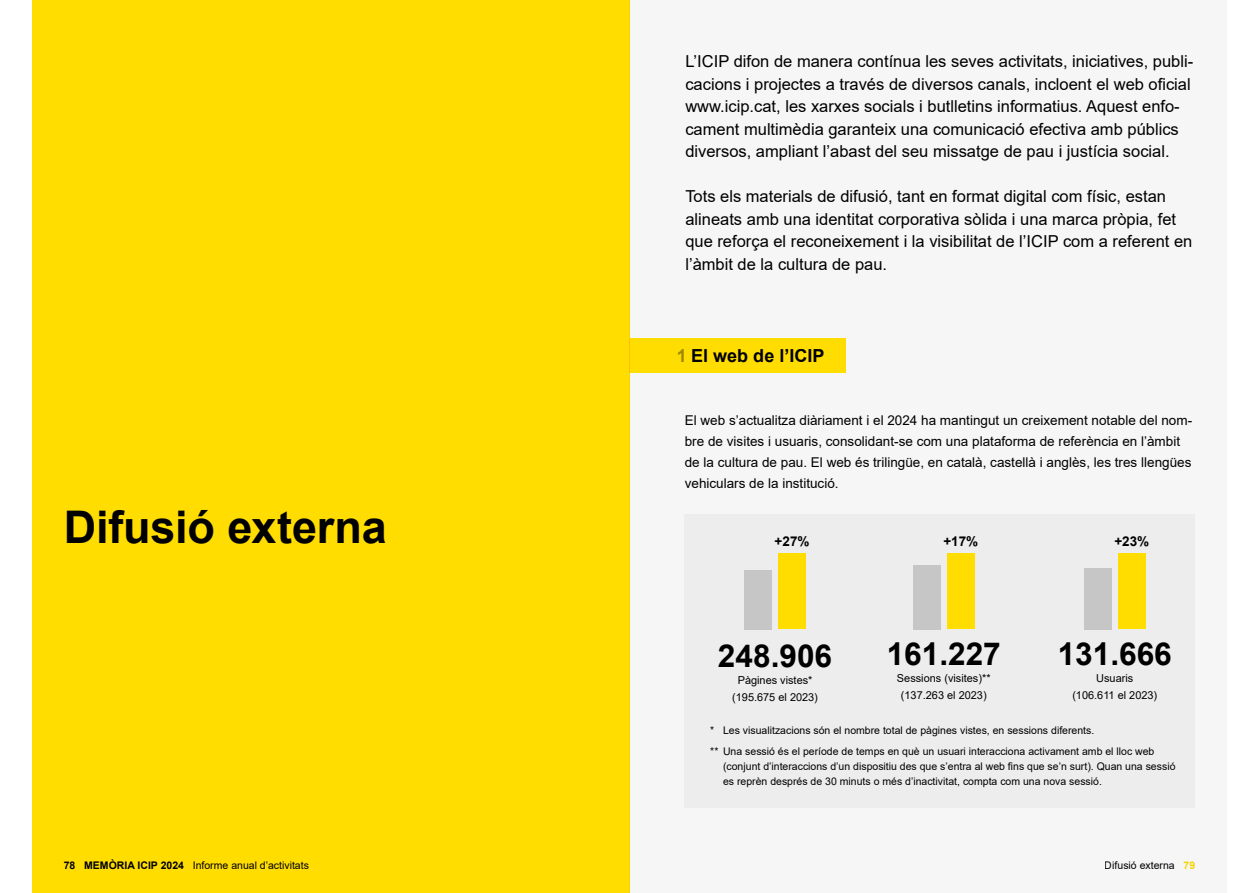
<style>
.page{position:relative;width:1259px;height:893px;background:#fff}
.page>*{position:absolute;margin:0;border:0;box-sizing:border-box;transform-origin:0 0}
.t1{font:700 45px "Arial";letter-spacing:-.005em;color:#000}
.t2{font:700 31.65px "Arial";color:#000}
.t3{font:700 18px "Arial";color:#000}
.t4{font:16.5px/22.5px "Arial";color:#000}
.t5{font:13.5px/21px "Arial";color:#000}
.t6{font:700 13.5px "Arial";color:#000}
.t7{font:10.95px/17px "Arial";color:#000;text-align:center}
.t8{font:10.5px/21px "Arial";color:#000}
.s1{font-weight:700}
.s2{color:#9d9d9c}
.s3{font-weight:700;color:#fd0}
</style>
<div class="page">
<div style="left:629px;top:0;width:598px;height:893px;background:#f6f6f6"></div>
<div style="left:629px;top:339px;width:216px;height:34px;background:#fd0"></div>
<div style="left:685px;top:514px;width:510px;height:294px;background:#ededed"></div>
<div style="left:32px;top:0;width:597px;height:893px;background:#fd0"></div>
<div style="left:744px;top:570px;width:28px;height:59px;background:#c6c6c6"></div>
<div style="left:778px;top:553px;width:28px;height:76px;background:#fd0"></div>
<div style="left:913px;top:565px;width:27px;height:64px;background:#c6c6c6"></div>
<div style="left:947px;top:553px;width:27px;height:76px;background:#fd0"></div>
<div style="left:1084px;top:568px;width:27px;height:61px;background:#c6c6c6"></div>
<div style="left:1118px;top:553px;width:27px;height:76px;background:#fd0"></div>
<h1 class="t1" style="left:64px;top:495px;width:324px">Difusió externa</h1>
<p class="t8" style="left:64px;top:854px;width:247px"><span class="s1">78 MEMÒRIA ICIP 2024</span> Informe anual d’activitats</p>
<p class="t4" style="left:685px;top:50px;width:509px">L’ICIP difon de manera contínua les seves activitats, iniciatives, publi&shy;cacions i projectes a través de diversos canals, incloent el web oficial www.icip.cat, les xarxes socials i butlletins informatius. Aquest enfo&shy;cament multimèdia garanteix una comunicació efectiva amb públics diversos, ampliant l’abast del seu missatge de pau i justícia social.</p>
<p class="t4" style="left:685px;top:185px;width:508px">Tots els materials de difusió, tant en format digital com físic, estan alineats amb una identitat corporativa sòlida i una marca pròpia, fet que reforça el reconeixement i la visibilitat de l’ICIP com a referent en l’àmbit de la cultura de pau.</p>
<p class="t3" style="left:676px;top:343px;width:150px"><span class="s2">1</span> El web de l’ICIP</p>
<p class="t5" style="left:685px;top:410px;width:509px">El web s’actualitza diàriament i el 2024 ha mantingut un creixement notable del nom&shy;bre de visites i usuaris, consolidant-se com una plataforma de referència en l’àmbit de la cultura de pau. El web és trilingüe, en català, castellà i anglès, les tres llengües vehiculars de la institució.</p>
<p class="t6" style="left:774px;top:532px;width:36px">+27%</p>
<p class="t6" style="left:943px;top:532px;width:36px">+17%</p>
<p class="t6" style="left:1114px;top:532px;width:36px">+23%</p>
<h2 class="t2" style="left:1057px;top:631px;width:116px">131.666</h2>
<p class="t7" style="left:1072px;top:669px;width:86px">Usuaris<br>(106.611 el 2023)</p>
<p class="t8" style="left:710px;top:720px;width:446px">* Les visualitzacions són el nombre total de pàgines vistes, en sessions diferents.<br>** Una sessió és el període de temps en què un usuari interacciona activament amb el lloc web</p>
<p class="t8" style="left:723px;top:759px;width:454px;line-height:15px">(conjunt d’interaccions d’un dispositiu des que s’entra al web fins que se’n surt). Quan una sessió es reprèn després de 30 minuts o més d’inactivitat, compta com una nova sessió.</p>
<h2 class="t2" style="left:886px;top:631px;width:116px">161.227</h2>
<p class="t7" style="left:897px;top:669px;width:95px">Sessions (visites)** (137.263 el 2023)</p>
<h2 class="t2" style="left:718px;top:633px;width:116px">248.906</h2>
<p class="t7" style="left:732px;top:671px;width:87px">Pàgines vistes* (195.675 el 2023)</p>
<p class="t8" style="left:1104px;top:854px;width:92px">Difusió externa <span class="s3">79</span></p>
</div>
